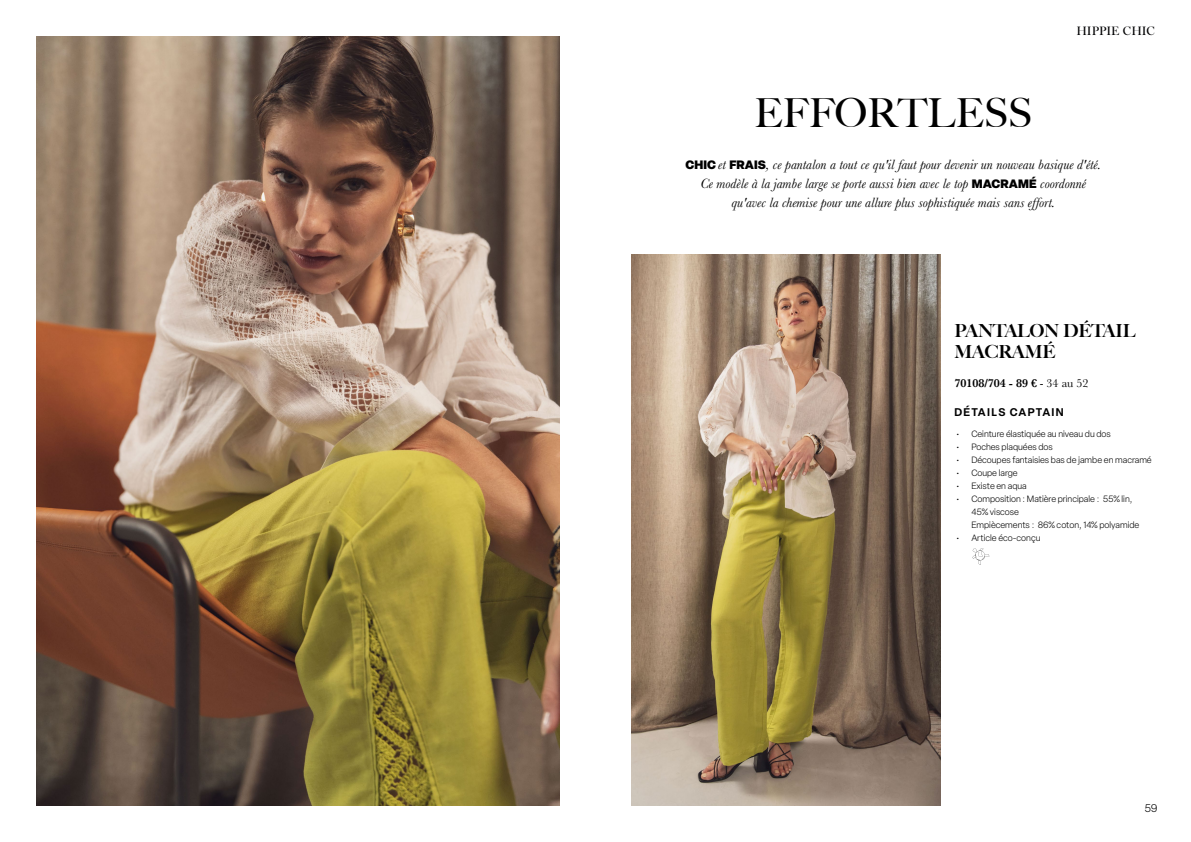
<style>
.page{position:relative;width:1191px;height:842px;background:#fff}
.page>*{position:absolute;margin:0;border:0;box-sizing:border-box;transform-origin:0 0}
.t1{font:500 40px "Big Caslon";color:#000}
.t2{font:900 18px/21.6px "Big Caslon FB";color:#000}
.t3{font:italic 14px/19px "Baskerville";color:#000;text-align:center}
.t4{font:600 12px "Baskerville";color:#000}
.t5{font:12px "Cradley Title Regular 2";letter-spacing:-.005em;color:#020203}
.t6{font:600 11px "Elza";letter-spacing:.115em;color:#000}
.t7{font:300 11px "Elza";color:#000}
.t8{font:300 9px/13px "Elza";color:#000}
.s1{font-family:"Elza";font-weight:900;font-style:normal;font-size:12px}
.s2{font-weight:400}
</style>
<div class="page">
<svg style="left:972px;top:548px;width:17px;height:17px"></svg>
<img style="left:631px;top:255px;width:309px;height:551px">
<img style="left:36px;top:36px;width:523px;height:770px">
<h1 class="t1" style="left:754px;top:80px;width:280px">EFFORTLESS</h1>
<h3 class="t5" style="left:1076px;top:24px;width:80px">HIPPIE CHIC</h3>
<h3 class="t3" style="left:685px;top:155px;width:417px"><span class="s1">CHIC</span> et <span class="s1">FRAIS</span>, ce pantalon a tout ce qu'il faut pour devenir un nouveau basique d'été.<br>Ce modèle à la jambe large se porte aussi bien avec le top <span class="s1">MACRAMÉ</span> coordonné qu'avec la chemise pour une allure plus sophistiquée mais sans effort.</h3>
<h2 class="t2" style="left:954px;top:320px;width:183px">PANTALON DÉTAIL<br>MACRAMÉ</h2>
<h3 class="t4" style="left:954px;top:375px;width:136px">70108/704 - 89 € <span class="s2">- 34 au 52</span></h3>
<p class="t6" style="left:954px;top:405px;width:111px">DÉTAILS CAPTAIN</p>
<p class="t8" style="left:956px;top:428px;width:156px">• Ceinture élastiquée au niveau du dos</p>
<p class="t8" style="left:956px;top:441px;width:98px">• Poches plaquées dos</p>
<p class="t8" style="left:956px;top:454px;width:197px">• Découpes fantaisies bas de jambe en macramé</p>
<p class="t8" style="left:956px;top:467px;width:63px">• Coupe large</p>
<p class="t8" style="left:956px;top:480px;width:72px">• Existe en aqua</p>
<p class="t8" style="left:971px;top:493px;width:169px;text-indent:-15px">• Composition : Matière principale : 55% lin,<br>45% viscose<br>Empiècements : 86% coton, 14% polyamide</p>
<p class="t8" style="left:956px;top:532px;width:86px">• Article éco-conçu</p>
<p class="t7" style="left:1144px;top:800px;width:15px">59</p>
</div>
